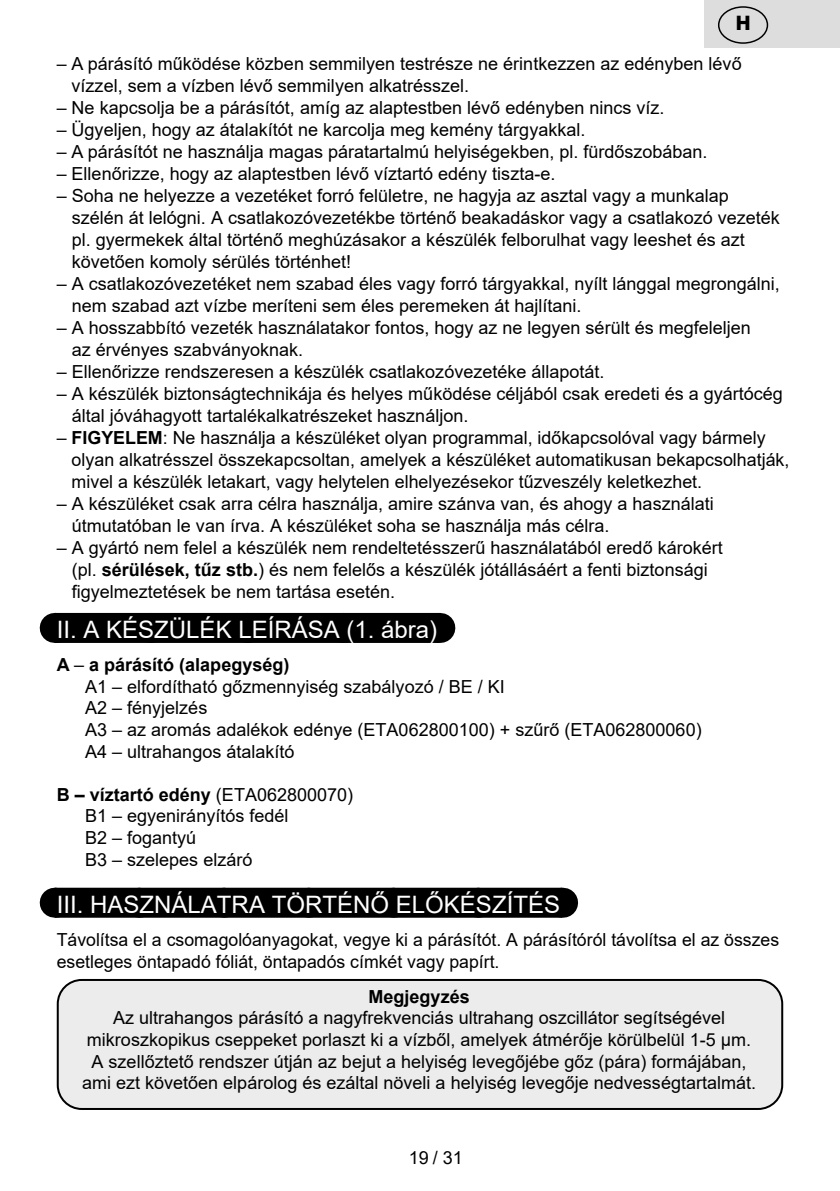
<style>
.page{position:relative;width:840px;height:1191px;background:#fff}
.page>*{position:absolute;margin:0;border:0;box-sizing:border-box;transform-origin:0 0}
.Grafický_nadpis_ETA{font:24px "Arial";color:#fff}
.t1{font:800 20px "Helvetica Neue OT";color:#000}
.Normální{font:18px/22px "Arial";color:#000}
.Odrážky_puntik{font:18px/22px "Arial";color:#000}
._3_Text{font:18px "Arial";color:#000}
._3_Text-2{font:700 18px "Arial";color:#000}
.Normální-2{font:700 18px "Arial";color:#000}
.s1{font-weight:700}
.s2{font-weight:400}
</style>
<div class="page">
<div style="left:55px;top:613px;width:384px;height:30px;background:#000"></div>
<svg style="left:156px;top:642px;width:235px;height:1px"></svg>
<hr style="left:439px;top:613px;width:1px;height:30px;background:#000">
<div style="left:55px;top:887px;width:506px;height:30px;background:#000"></div>
<svg style="left:139px;top:887px;width:380px;height:1px"></svg>
<hr style="left:561px;top:887px;width:1px;height:30px;background:#000">
<div style="left:58px;top:980px;width:723px;height:129px;background:#ececec;border-radius:24px"></div>
<div style="left:57px;top:979px;width:725px;height:131px;border:2px solid #000;border-radius:24px"></div>
<div style="left:704px;top:0;width:135px;height:48px;background:#ddd"></div>
<div style="left:717px;top:6px;width:50px;height:38px;border:1px solid #000;border-radius:50%"></div>
<p class="t1" style="left:735px;top:11px;width:16px">H</p>
<p class="Odrážky_puntik" style="left:72px;top:52px;width:671px;text-indent:-15px">– A párásító működése közben semmilyen testrésze ne érintkezzen az edényben lévő vízzel, sem a vízben lévő semmilyen alkatrésszel.</p>
<p class="Odrážky_puntik" style="left:57px;top:96px;width:609px">– Ne kapcsolja be a párásítót, amíg az alaptestben lévő edényben nincs víz.</p>
<p class="Odrážky_puntik" style="left:57px;top:118px;width:530px">– Ügyeljen, hogy az átalakítót ne karcolja meg kemény tárgyakkal.</p>
<p class="Odrážky_puntik" style="left:57px;top:140px;width:652px">– A párásítót ne használja magas páratartalmú helyiségekben, pl. fürdőszobában.</p>
<p class="Odrážky_puntik" style="left:57px;top:162px;width:500px">– Ellenőrizze, hogy az alaptestben lévő víztartó edény tiszta-e.</p>
<p class="Normální" style="left:72px;top:184px;width:709px;text-indent:-15px">– Soha ne helyezze a vezetéket forró felületre, ne hagyja az asztal vagy a munkalap szélén át lelógni. A csatlakozóvezetékbe történő beakadáskor vagy a csatlakozó vezeték pl. gyermekek által történő meghúzásakor a készülék felborulhat vagy leeshet és azt követően komoly sérülés történhet!</p>
<p class="Normální" style="left:72px;top:272px;width:709px;text-indent:-15px">– A csatlakozóvezetéket nem szabad éles vagy forró tárgyakkal, nyílt lánggal megrongálni, nem szabad azt vízbe meríteni sem éles peremeken át hajlítani.</p>
<p class="Normální" style="left:72px;top:316px;width:680px;text-indent:-15px">– A hosszabbító vezeték használatakor fontos, hogy az ne legyen sérült és megfeleljen az érvényes szabványoknak.</p>
<p class="Normální" style="left:57px;top:360px;width:549px">– Ellenőrizze rendszeresen a készülék csatlakozóvezetéke állapotát.</p>
<p class="Normální" style="left:72px;top:382px;width:712px;text-indent:-15px">– A készülék biztonságtechnikája és helyes működése céljából csak eredeti és a gyártócég által jóváhagyott tartalékalkatrészeket használjon.</p>
<p class="Normální" style="left:72px;top:426px;width:719px;text-indent:-15px">– <span class="s1">FIGYELEM</span>: Ne használja a készüléket olyan programmal, időkapcsolóval vagy bármely olyan alkatrésszel összekapcsoltan, amelyek a készüléket automatikusan bekapcsolhatják, mivel a készülék letakart, vagy helytelen elhelyezésekor tűzveszély keletkezhet.</p>
<p class="Normální" style="left:72px;top:492px;width:643px;text-indent:-15px">– A készüléket csak arra célra használja, amire szánva van, és ahogy a használati útmutatóban le van írva. A készüléket soha se használja más célra.</p>
<p class="Normální" style="left:72px;top:536px;width:652px;text-indent:-15px">– A gyártó nem felel a készülék nem rendeltetésszerű használatából eredő károkért (pl. <span class="s1">sérülések, tűz stb.</span>) és nem felelős a készülék jótállásáért a fenti biztonsági figyelmeztetések be nem tartása esetén.</p>
<p class="Grafický_nadpis_ETA" style="left:57px;top:613px;width:382px">II. A KÉSZÜLÉK LEÍRÁSA (1. ábra)</p>
<p class="_3_Text-2" style="left:57px;top:652px;width:234px">A <span class="s2">–</span> a párásító (alapegység)</p>
<p class="_3_Text" style="left:85px;top:674px;width:421px">A1 – elfordítható gőzmennyiség szabályozó / BE / KI</p>
<p class="_3_Text" style="left:85px;top:695px;width:124px">A2 – fényjelzés</p>
<p class="_3_Text" style="left:85px;top:717px;width:617px">A3 – az aromás adalékok edénye (ETA062800100) + szűrő (ETA062800060)</p>
<p class="_3_Text" style="left:85px;top:739px;width:211px">A4 – ultrahangos átalakító</p>
<p class="_3_Text-2" style="left:57px;top:781px;width:298px">B – víztartó edény <span class="s2">(ETA062800070)</span></p>
<p class="_3_Text" style="left:85px;top:803px;width:205px">B1 – egyenirányítós fedél</p>
<p class="_3_Text" style="left:85px;top:825px;width:113px">B2 – fogantyú</p>
<p class="_3_Text" style="left:85px;top:847px;width:169px">B3 – szelepes elzáró</p>
<p class="Grafický_nadpis_ETA" style="left:57px;top:888px;width:504px">III. HASZNÁLATRA TÖRTÉNŐ ELŐKÉSZÍTÉS</p>
<p class="Normální" style="left:57px;top:928px;width:723px">Távolítsa el a csomagolóanyagokat, vegye ki a párásítót. A párásítóról távolítsa el az összes esetleges öntapadó fóliát, öntapadós címkét vagy papírt.</p>
<p class="Normální-2" style="left:368px;top:983px;width:103px">Megjegyzés</p>
<p class="Normální" style="left:82px;top:1007px;width:675px;text-align:center">Az ultrahangos párásító a nagyfrekvenciás ultrahang oszcillátor segítségével mikroszkopikus cseppeket porlaszt ki a vízből, amelyek átmérője körülbelül 1-5 μm.<br>A szellőztető rendszer útján az bejut a helyiség levegőjébe gőz (pára) formájában, ami ezt követően elpárolog és ezáltal növeli a helyiség levegője nedvességtartalmát.</p>
<p class="Normální" style="left:408px;top:1147px;width:56px">19 / 31</p>
</div>
